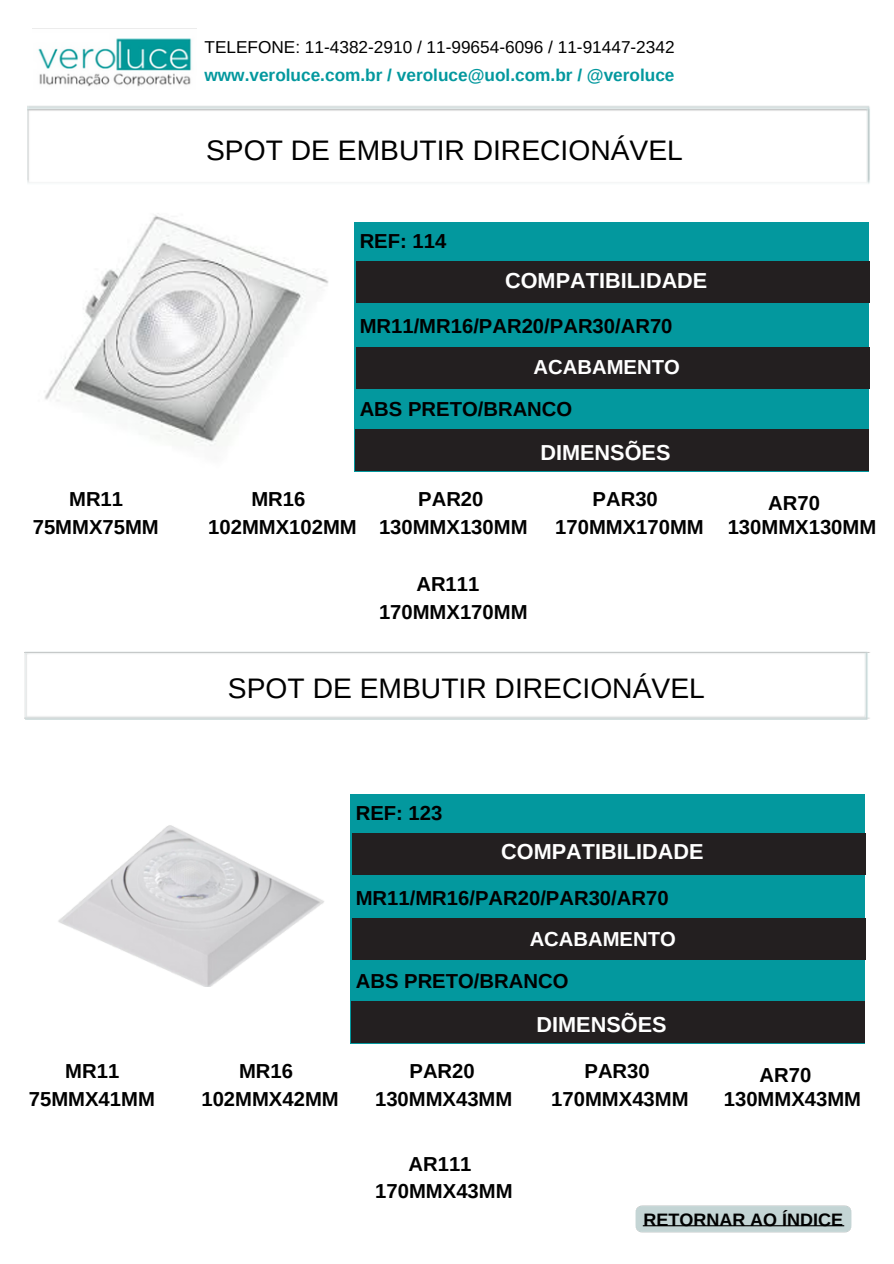
<style>
.page{position:relative;width:894px;height:1264px;background:#fff}
.page>*{position:absolute;margin:0;border:0;box-sizing:border-box;transform-origin:0 0}
.t1{font:28.2px "Arimo";color:#000}
.t2{font:700 21.6px "Arimo";color:#fff}
.t3{font:700 20.25px "Arimo";color:#000}
.t4{font:700 20.25px "Arimo";color:#fff}
.t5{font:700 18px "Arimo";color:#000}
.t6{font:17.25px "Arimo";color:#000}
.t7{font:700 17.25px "Arimo";color:#03989e}
</style>
<div class="page">
<img style="left:33px;top:28px;width:163px;height:59px">
<img style="left:27px;top:106px;width:843px;height:78px">
<img style="left:26px;top:651px;width:842px;height:69px">
<img style="left:635px;top:1205px;width:217px;height:28px">
<div style="left:354px;top:222px;width:514px;height:249px;background:#03989e"></div>
<div style="left:356px;top:347px;width:512px;height:42px;background:#231f20"></div>
<div style="left:355px;top:429px;width:513px;height:42px;background:#231f20"></div>
<div style="left:356px;top:261px;width:512px;height:42px;background:#231f20"></div>
<div style="left:350px;top:793px;width:514px;height:250px;background:#03989e"></div>
<div style="left:352px;top:918px;width:513px;height:42px;background:#231f20"></div>
<div style="left:351px;top:1001px;width:513px;height:42px;background:#231f20"></div>
<div style="left:352px;top:833px;width:513px;height:41px;background:#231f20"></div>
<img style="left:58px;top:825px;width:266px;height:161px">
<img style="left:45px;top:215px;width:284px;height:231px">
<h2 class="t3" style="left:69px;top:488px;width:55px">MR11</h2>
<h2 class="t3" style="left:33px;top:515px;width:127px">75MMX75MM</h2>
<h2 class="t3" style="left:65px;top:1059px;width:55px">MR11</h2>
<h2 class="t3" style="left:29px;top:1087px;width:127px">75MMX41MM</h2>
<h2 class="t6" style="left:204px;top:38px;width:471px">TELEFONE: 11-4382-2910 / 11-99654-6096 / 11-91447-2342</h2>
<h2 class="t7" style="left:204px;top:66px;width:471px">www.veroluce.com.br / veroluce@uol.com.br / @veroluce</h2>
<h2 class="t1" style="left:206px;top:134px;width:478px">SPOT DE EMBUTIR DIRECIONÁVEL</h2>
<p class="t3" style="left:359px;top:230px;width:88px">REF: 114</p>
<h2 class="t2" style="left:505px;top:268px;width:204px">COMPATIBILIDADE</h2>
<h2 class="t3" style="left:359px;top:315px;width:314px">MR11/MR16/PAR20/PAR30/AR70</h2>
<h2 class="t4" style="left:533px;top:356px;width:148px">ACABAMENTO</h2>
<h2 class="t3" style="left:359px;top:398px;width:214px">ABS PRETO/BRANCO</h2>
<h2 class="t2" style="left:540px;top:440px;width:131px">DIMENSÕES</h2>
<h2 class="t3" style="left:251px;top:488px;width:55px">MR16</h2>
<h2 class="t3" style="left:418px;top:488px;width:67px">PAR20</h2>
<h2 class="t3" style="left:592px;top:488px;width:67px">PAR30</h2>
<h2 class="t3" style="left:768px;top:491px;width:53px">AR70</h2>
<h2 class="t3" style="left:208px;top:515px;width:150px">102MMX102MM</h2>
<h2 class="t3" style="left:379px;top:515px;width:150px">130MMX130MM</h2>
<h2 class="t3" style="left:555px;top:515px;width:150px">170MMX170MM</h2>
<p class="t3" style="left:727px;top:515px;width:150px">130MMX130MM</p>
<h2 class="t3" style="left:416px;top:572px;width:64px">AR111</h2>
<h2 class="t3" style="left:379px;top:600px;width:150px">170MMX170MM</h2>
<h2 class="t1" style="left:228px;top:672px;width:478px">SPOT DE EMBUTIR DIRECIONÁVEL</h2>
<p class="t3" style="left:355px;top:801px;width:88px">REF: 123</p>
<h2 class="t2" style="left:501px;top:839px;width:204px">COMPATIBILIDADE</h2>
<h2 class="t3" style="left:355px;top:886px;width:314px">MR11/MR16/PAR20/PAR30/AR70</h2>
<h1 class="t4" style="left:529px;top:927px;width:148px">ACABAMENTO</h1>
<h2 class="t3" style="left:355px;top:969px;width:214px">ABS PRETO/BRANCO</h2>
<p class="t2" style="left:536px;top:1012px;width:131px">DIMENSÕES</p>
<h2 class="t3" style="left:239px;top:1059px;width:55px">MR16</h2>
<h2 class="t3" style="left:409px;top:1059px;width:67px">PAR20</h2>
<h2 class="t3" style="left:584px;top:1059px;width:67px">PAR30</h2>
<h2 class="t3" style="left:759px;top:1063px;width:53px">AR70</h2>
<h2 class="t3" style="left:201px;top:1087px;width:139px">102MMX42MM</h2>
<h2 class="t3" style="left:375px;top:1087px;width:139px">130MMX43MM</h2>
<h2 class="t3" style="left:551px;top:1087px;width:139px">170MMX43MM</h2>
<h2 class="t3" style="left:723px;top:1087px;width:139px">130MMX43MM</h2>
<h3 class="t3" style="left:408px;top:1152px;width:64px">AR111</h3>
<h2 class="t3" style="left:375px;top:1179px;width:139px">170MMX43MM</h2>
<h1 class="t5" style="left:643px;top:1209px;width:201px">RETORNAR AO ÍNDICE</h1>
</div>
